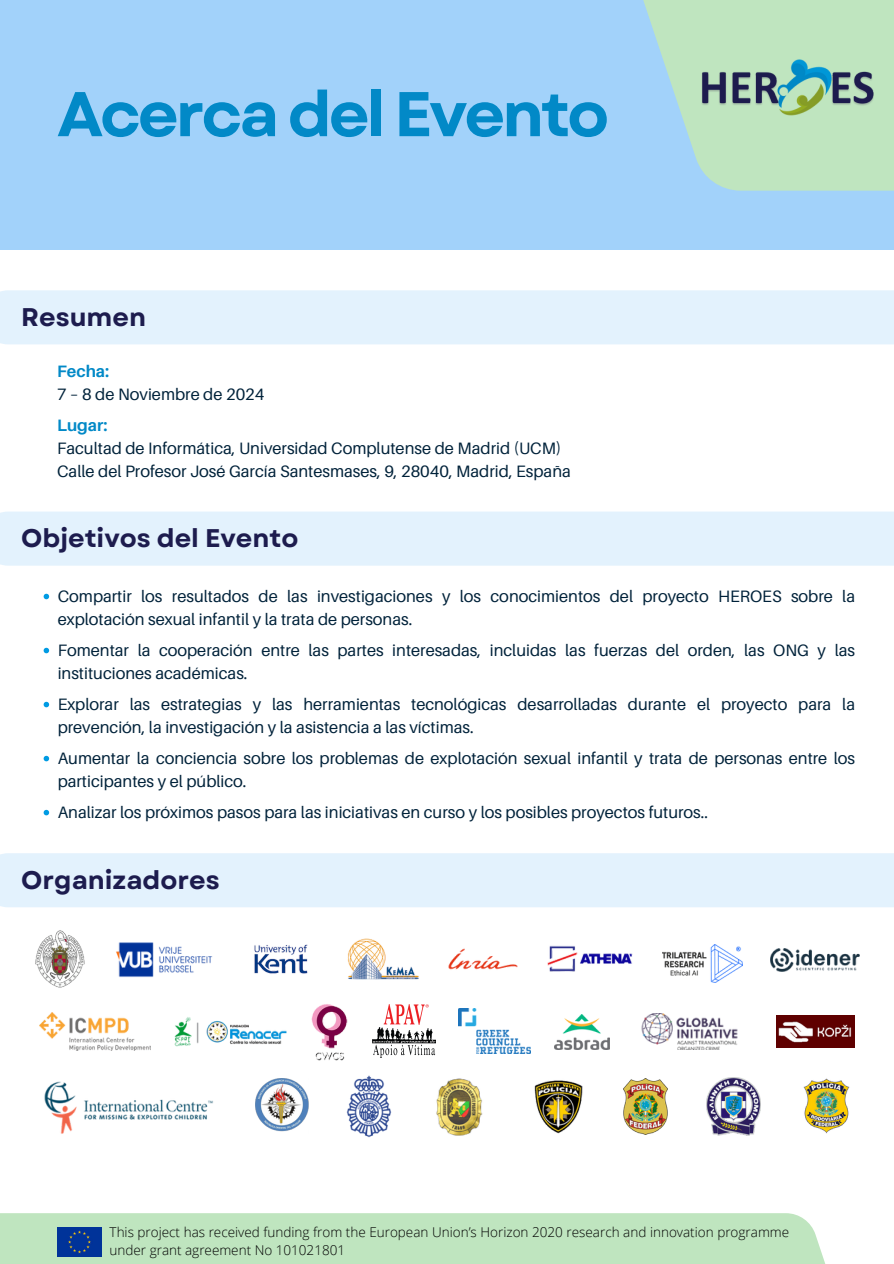
<style>
.page{position:relative;width:894px;height:1264px;background:#fff}
.page>*{position:absolute;margin:0;border:0;box-sizing:border-box;transform-origin:0 0}
.t1{font:700 63px "Garet";letter-spacing:-.05em;color:#0289c7}
.t2{font:700 25.5px "Garet";color:#1d1c4e}
.t3{font:16.5px/23px "Aileron";color:#00223a}
.t4{font:300 13.5px/18px "Open Sans";color:#000}
.s1{font-weight:700;color:#0289c7}
</style>
<div class="page">
<div style="left:0;top:0;width:893px;height:250px;background:#a2d2fa"></div>
<svg style="left:643px;top:0;width:250px;height:191px;fill:#bfe5bf"></svg>
<div style="left:0;top:1213px;width:835px;height:50px;background:#bfe5bf"></div>
<img style="left:701px;top:60px;width:172px;height:56px">
<img style="left:57px;top:1227px;width:44px;height:29px">
<div style="left:0;top:290px;width:893px;height:54px;background:#e3f2fd"></div>
<svg style="left:44px;top:593px;width:5px;height:6px"></svg>
<svg style="left:44px;top:647px;width:5px;height:6px"></svg>
<svg style="left:44px;top:701px;width:5px;height:6px"></svg>
<svg style="left:44px;top:755px;width:5px;height:6px"></svg>
<svg style="left:44px;top:809px;width:5px;height:6px"></svg>
<div style="left:0;top:511px;width:893px;height:54px;background:#e3f2fd"></div>
<div style="left:0;top:853px;width:893px;height:54px;background:#e3f2fd"></div>
<img style="left:347px;top:938px;width:72px;height:41px">
<img style="left:254px;top:944px;width:54px;height:30px">
<img style="left:448px;top:948px;width:70px;height:22px">
<img style="left:35px;top:930px;width:50px;height:58px">
<img style="left:116px;top:942px;width:97px;height:35px">
<img style="left:547px;top:945px;width:86px;height:27px">
<img style="left:770px;top:948px;width:88px;height:23px">
<img style="left:662px;top:945px;width:80px;height:37px">
<img style="left:44px;top:1081px;width:169px;height:53px">
<img style="left:623px;top:1078px;width:44px;height:56px">
<img style="left:436px;top:1078px;width:47px;height:58px">
<img style="left:534px;top:1080px;width:49px;height:54px">
<img style="left:803px;top:1078px;width:47px;height:56px">
<img style="left:706px;top:1077px;width:54px;height:58px">
<img style="left:347px;top:1075px;width:45px;height:62px">
<img style="left:255px;top:1078px;width:53px;height:54px">
<img style="left:174px;top:1017px;width:112px;height:29px">
<img style="left:311px;top:1004px;width:37px;height:56px">
<img style="left:458px;top:1008px;width:72px;height:45px">
<img style="left:372px;top:1004px;width:63px;height:53px">
<img style="left:554px;top:1014px;width:55px;height:35px">
<img style="left:39px;top:1012px;width:111px;height:38px">
<img style="left:641px;top:1013px;width:97px;height:36px">
<img style="left:776px;top:1015px;width:78px;height:32px">
<h2 class="t1" style="left:57px;top:69px;width:553px">Acerca del Evento</h2>
<h3 class="t2" style="left:21px;top:298px;width:126px">Resumen</h3>
<p class="t3" style="left:57px;top:359px;width:209px"><span class="s1">Fecha:<br></span>7 – 8 de Noviembre de 2024</p>
<h2 class="t3" style="left:57px;top:413px;width:505px"><span class="s1">Lugar:<br></span>Facultad de Informática, Universidad Complutense de Madrid (UCM)</h2>
<p class="t3" style="left:57px;top:459px;width:515px">Calle del Profesor José García Santesmases, 9, 28040, Madrid, España</p>
<p class="t2" style="left:21px;top:519px;width:278px">Objetivos del Evento</p>
<h3 class="t3" style="left:58px;top:584px;width:798px">Compartir los resultados de las investigaciones y los conocimientos del proyecto HEROES sobre la explotación sexual infantil y la trata de personas.</h3>
<h3 class="t3" style="left:58px;top:638px;width:798px">Fomentar la cooperación entre las partes interesadas, incluidas las fuerzas del orden, las ONG y las instituciones académicas.</h3>
<p class="t3" style="left:58px;top:692px;width:798px">Explorar las estrategias y las herramientas tecnológicas desarrolladas durante el proyecto para la prevención, la investigación y la asistencia a las víctimas.</p>
<p class="t3" style="left:58px;top:746px;width:798px">Aumentar la conciencia sobre los problemas de explotación sexual infantil y trata de personas entre los participantes y el público.</p>
<h2 class="t3" style="left:58px;top:800px;width:651px">Analizar los próximos pasos para las iniciativas en curso y los posibles proyectos futuros..</h2>
<p class="t2" style="left:21px;top:861px;width:200px">Organizadores</p>
<h3 class="t4" style="left:110px;top:1223px;width:681px">This project has received funding from the European Union’s Horizon 2020 research and innovation programme under grant agreement No 101021801</h3>
</div>
